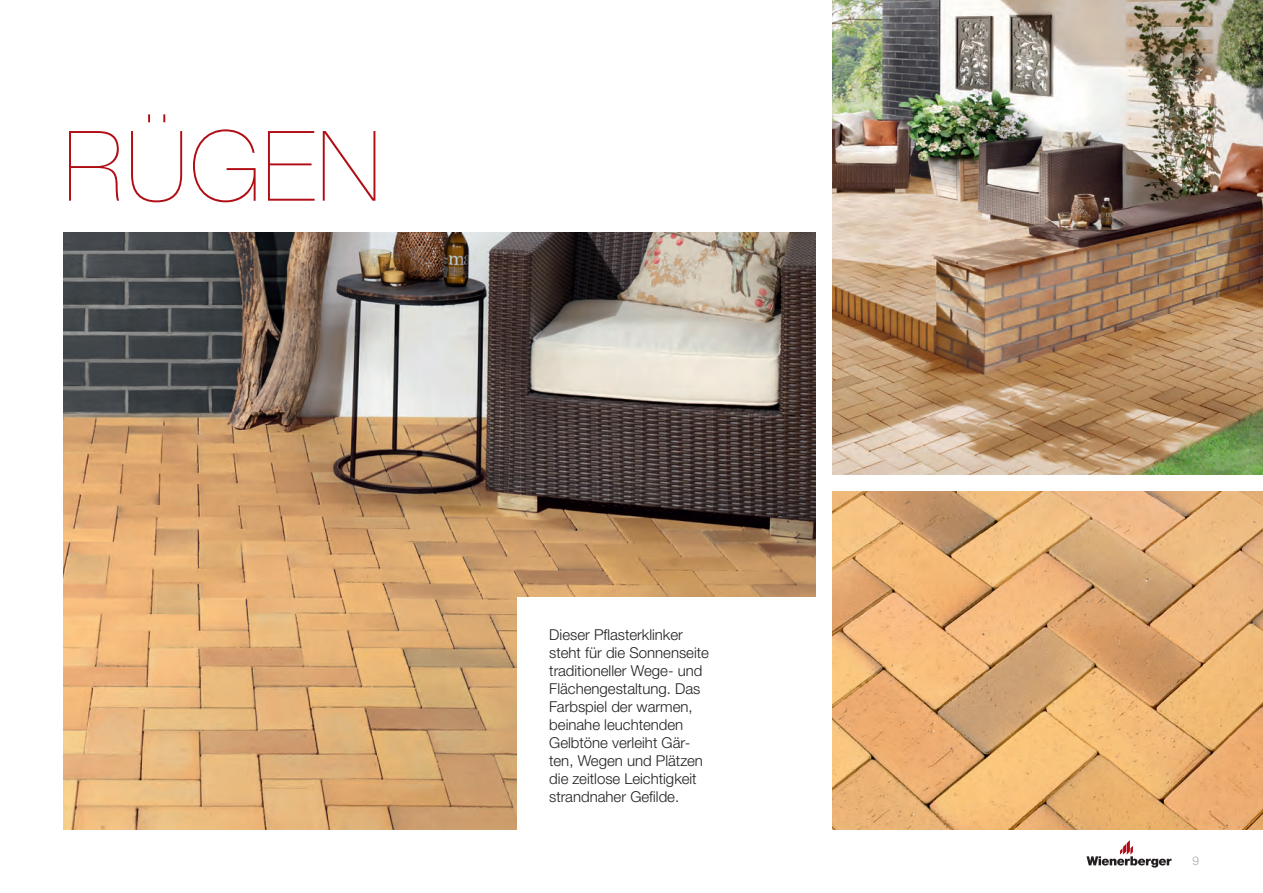
<style>
.page{position:relative;width:1263px;height:893px;background:#fff}
.page>*{position:absolute;margin:0;border:0;box-sizing:border-box;transform-origin:0 0}
.t1{font:200 97.5px "Helvetica Neue LTW1 G";letter-spacing:.025em;color:#b00d15}
.t2{font:300 15px/18px "Helvetica Neue LTW1 G";color:#231f20}
.t3{font:300 12px "Helvetica Neue LTW1 G";color:#a8a9ad}
</style>
<div class="page">
<img style="left:64px;top:233px;width:751px;height:596px">
<div style="left:517px;top:597px;width:315px;height:296px;background:#fff"></div>
<img style="left:832px;top:491px;width:431px;height:338px">
<img style="left:832px;top:0;width:431px;height:474px">
<svg style="left:1086px;top:840px;width:85px;height:27px"></svg>
<h1 class="t1" style="left:64px;top:109px;width:318px">RÜGEN</h1>
<p class="t2" style="left:549px;top:626px;width:161px">Dieser Pflasterklinker steht für die Sonnenseite traditioneller Wege- und<br>Flächengestaltung. Das<br>Farbspiel der warmen, beinahe leuchtenden<br>Gelbtöne verleiht Gär&shy;ten, Wegen und Plätzen die zeitlose Leichtigkeit strandnaher Gefilde.</p>
<p class="t3" style="left:1192px;top:854px;width:8px">9</p>
</div>
